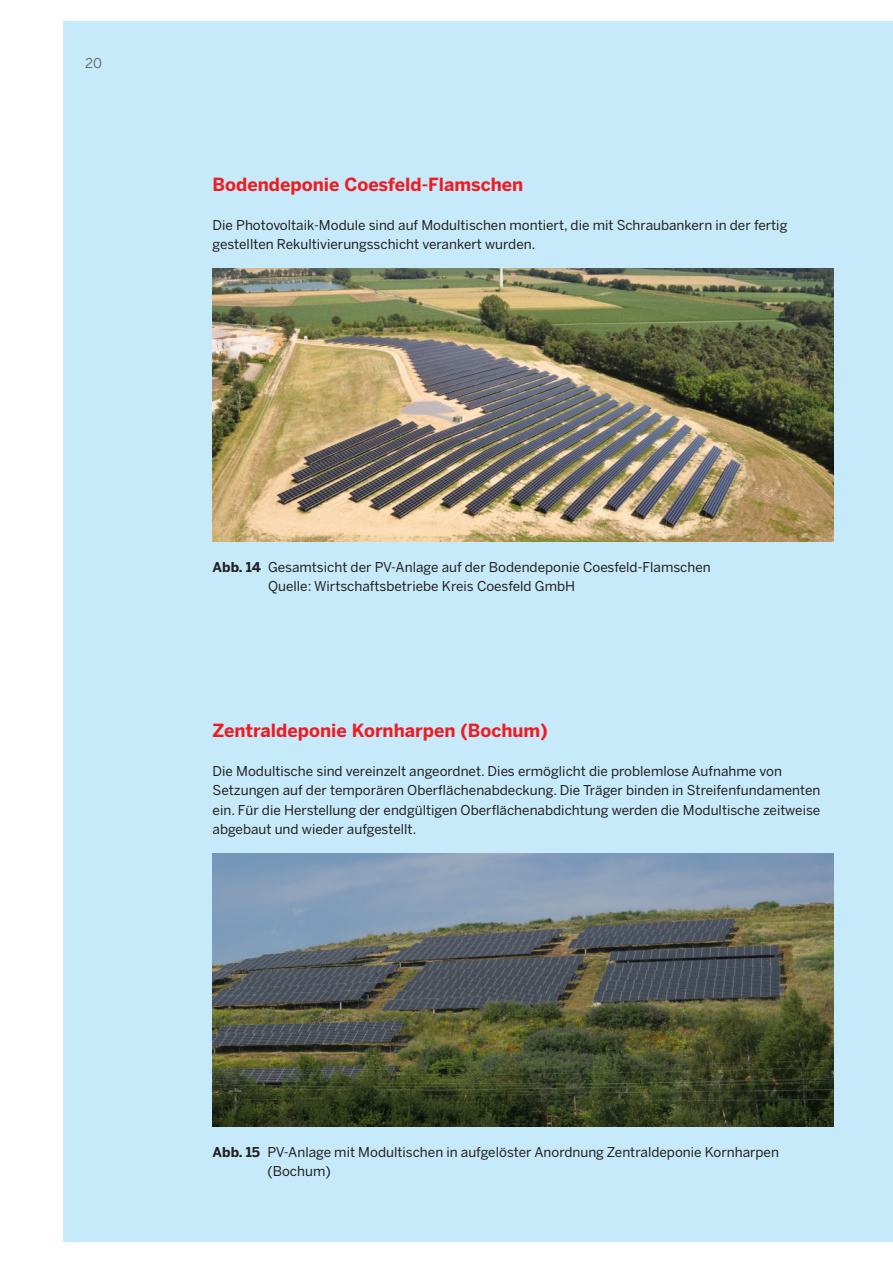
<style>
.page{position:relative;width:893px;height:1263px;background:#fff}
.page>*{position:absolute;margin:0;border:0;box-sizing:border-box;transform-origin:0 0}
.t1{font:700 18px "Benton Sans";color:#ee1d23}
.t2{font:13.5px/19.5px "Benton Sans";color:#231f20}
.t3{font:13.5px "Benton Sans";color:#6c6d70}
.s1{font-weight:700}
</style>
<div class="page">
<div style="left:64px;top:21px;width:829px;height:1221px;background:#c6eafa"></div>
<img style="left:213px;top:268px;width:620px;height:274px">
<img style="left:213px;top:854px;width:620px;height:272px">
<p class="t3" style="left:85px;top:55px;width:18px">20</p>
<h1 class="t1" style="left:213px;top:173px;width:312px">Bodendeponie Coesfeld-Flamschen</h1>
<p class="t2" style="left:213px;top:215px;width:576px">Die Photovoltaik-Module sind auf Modultischen montiert, die mit Schraubankern in der fertig gestellten Rekultivierungsschicht verankert wurden.</p>
<p class="t2" style="left:268px;top:557px;width:444px;text-indent:-56px"><span class="s1">Abb. 14</span> Gesamtsicht der PV-Anlage auf der Bodendeponie Coesfeld-Flamschen<br>Quelle: Wirtschaftsbetriebe Kreis Coesfeld GmbH</p>
<h1 class="t1" style="left:213px;top:719px;width:336px">Zentraldeponie Kornharpen (Bochum)</h1>
<p class="t2" style="left:213px;top:761px;width:609px">Die Modultische sind vereinzelt angeordnet. Dies ermöglicht die problemlose Aufnahme von Setzungen auf der temporären Oberflächenabdeckung. Die Träger binden in Streifenfundamenten ein. Für die Herstellung der endgültigen Oberflächenabdichtung werden die Modultische zeitweise abgebaut und wieder aufgestellt.</p>
<p class="t2" style="left:267px;top:1142px;width:513px;text-indent:-55px"><span class="s1">Abb. 15</span> PV-Anlage mit Modultischen in aufgelöster Anordnung Zentraldeponie Kornharpen (Bochum)</p>
</div>
